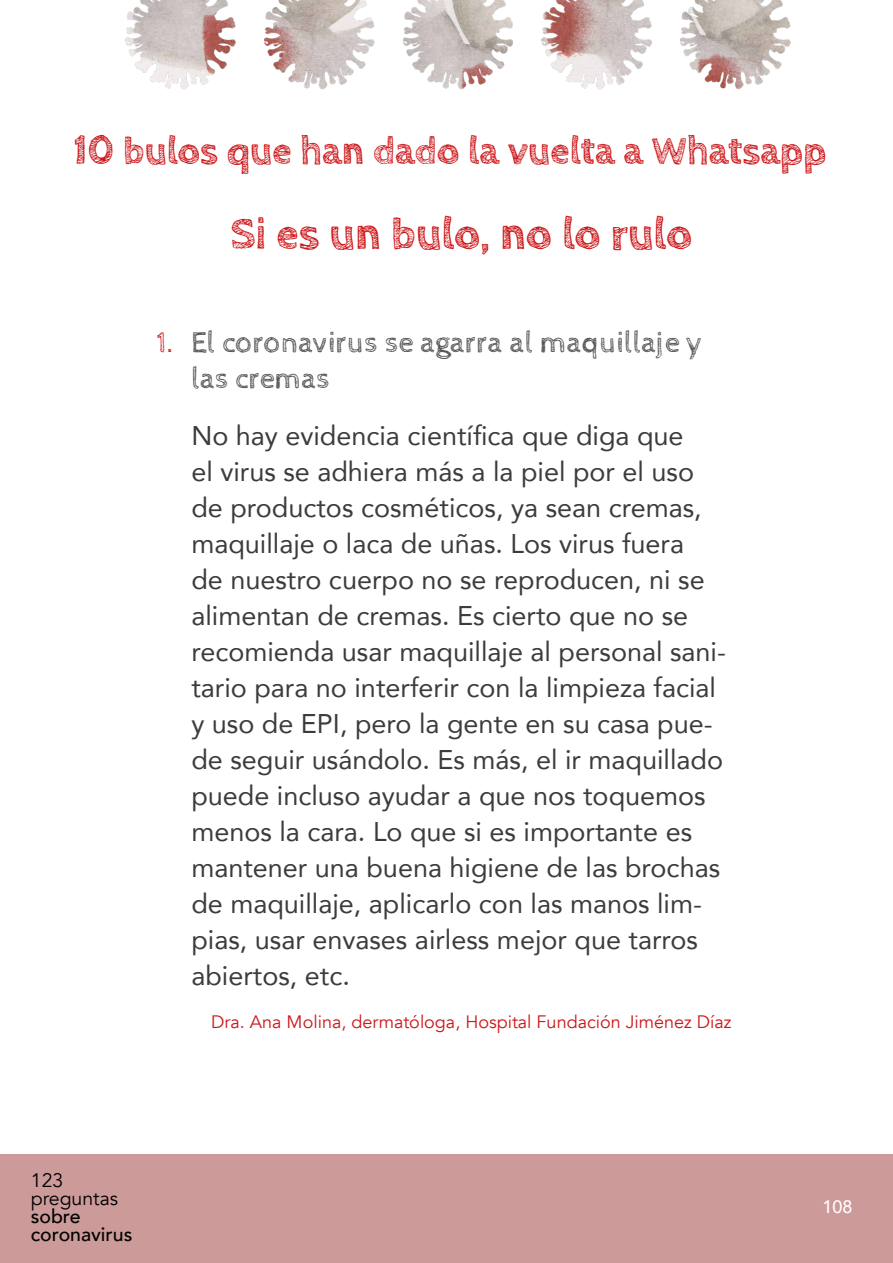
<style>
.page{position:relative;width:893px;height:1263px;background:#fff}
.page>*{position:absolute;margin:0;border:0;box-sizing:border-box;transform-origin:0 0}
.t1{font:700 45px "Cabin Sketch";letter-spacing:-.005em;color:#cd171a}
.t2{font:700 39px "Cabin Sketch";color:#cd171a}
.t3{font:30px/36px "Cabin Sketch";color:#575756}
.t4{font:30px "Cabin Sketch";color:#cd171a}
.t5{font:27px/36px "Avenir";color:#3c3c3b}
.t6{font:500 19.5px/18px "Avenir";color:#000}
.t7{font:19.5px/18px "Avenir";color:#000}
.t8{font:18px "Avenir";color:#cd171a}
.t9{font:500 18px "Avenir";color:#fff}
</style>
<div class="page">
<img style="left:125px;top:0;width:666px;height:90px">
<div style="left:0;top:1154px;width:893px;height:109px;background:#cc9a99"></div>
<h2 class="t2" style="left:73px;top:129px;width:755px">10 bulos que han dado la vuelta a Whatsapp</h2>
<h1 class="t1" style="left:230px;top:208px;width:463px">Si es un bulo, no lo rulo</h1>
<p class="t4" style="left:156px;top:326px;width:20px">1.</p>
<p class="t3" style="left:191px;top:324px;width:514px">El coronavirus se agarra al maquillaje y las cremas</p>
<p class="t5" style="left:191px;top:417px;width:536px">No hay evidencia científica que diga que<br>el virus se adhiera más a la piel por el uso de productos cosméticos, ya sean cremas, maquillaje o laca de uñas. Los virus fuera<br>de nuestro cuerpo no se reproducen, ni se alimentan de cremas. Es cierto que no se recomienda usar maquillaje al personal sani&shy;tario para no interferir con la limpieza facial y uso de EPI, pero la gente en su casa pue&shy;de seguir usándolo. Es más, el ir maquillado puede incluso ayudar a que nos toquemos menos la cara. Lo que si es importante es mantener una buena higiene de las brochas de maquillaje, aplicarlo con las manos lim&shy;pias, usar envases airless mejor que tarros abiertos, etc.</p>
<p class="t8" style="left:211px;top:1011px;width:522px">Dra. Ana Molina, dermatóloga, Hospital Fundación Jiménez Díaz</p>
<p class="t7" style="left:31px;top:1171px;width:89px">123 preguntas</p>
<p class="t6" style="left:31px;top:1206px;width:103px">sobre coronavirus</p>
<p class="t9" style="left:822px;top:1191px;width:32px">108</p>
</div>
